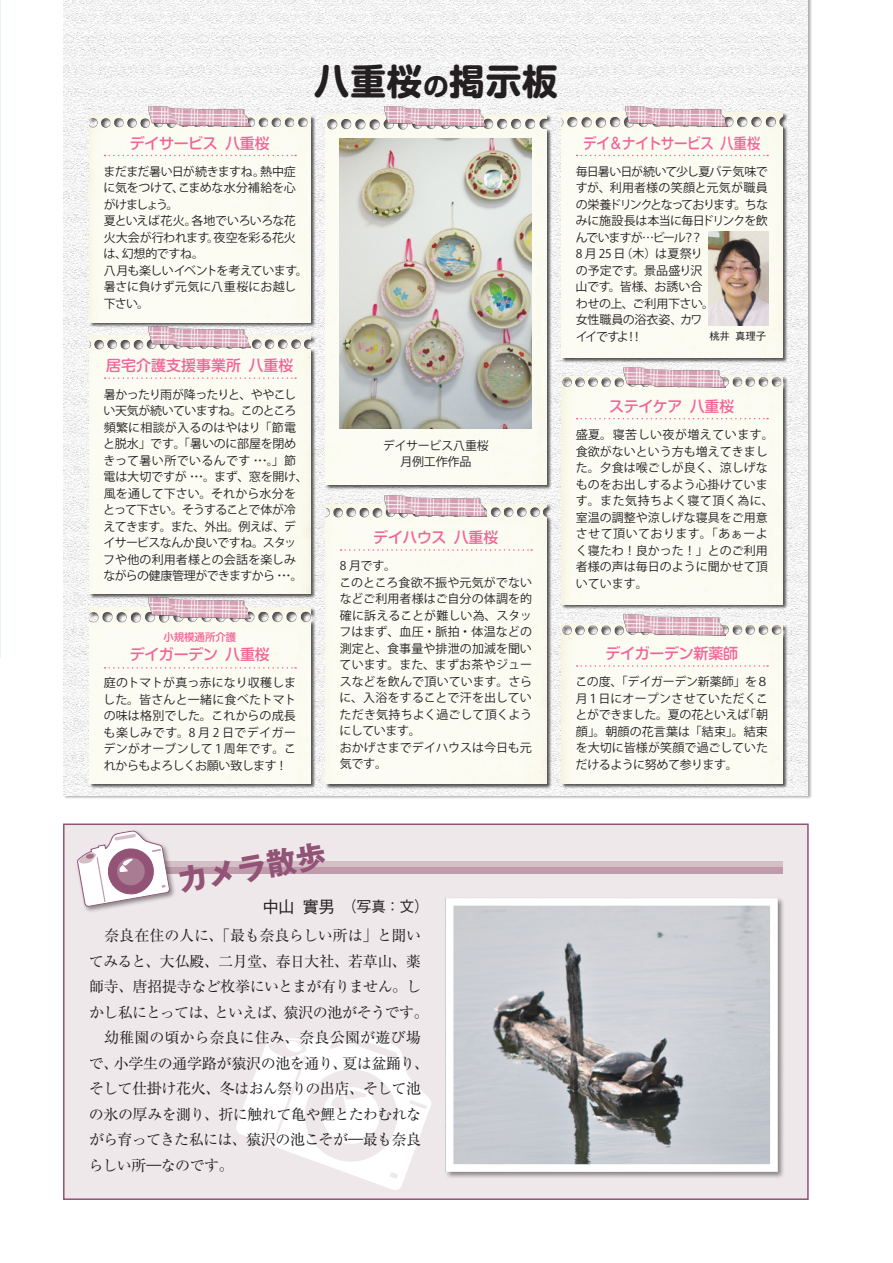
<style>
.page{position:relative;width:893px;height:1263px;background:#fff}
.page>*{position:absolute;margin:0;border:0;box-sizing:border-box;transform-origin:0 0}
.t1{font:700 35.7px "Shin M Go Pro";letter-spacing:.025em;color:#231f20}
.t2{font:700 30px "Gothic MB101 Pr 5";color:#925376}
.t3{font:500 16.5px "Gothic BBB Pr 5";color:#231f20}
.t4{font:15px/25.5px "Ryumin Pr 6";letter-spacing:-.03em;color:#231f20}
.t5{font:500 15px "Shin M Go Pro";letter-spacing:-.015em;color:#f16698}
.t6{font:15px "Ryumin Pr 6";letter-spacing:.01em;color:#231f20}
.t7{font:500 15px "Shin M Go Pro";letter-spacing:-.015em;color:#f16698;scale:.9 1}
.t8{font:500 15px "Gothic BBB Pr 5";color:#231f20}
.t9{font:15px "Ryumin Pr 6";letter-spacing:-.055em;color:#231f20}
.t10{font:12px/16.5px "Koz Go Pro";letter-spacing:-.005em;color:#231f20}
.t11{font:12px/16.5px "Koz Go Pro";letter-spacing:-.03em;color:#231f20}
.t12{font:12px/16.5px "Koz Go Pro";letter-spacing:-.025em;color:#231f20}
.t13{font:12px/16.5px "Koz Go Pro";letter-spacing:-.085em;color:#231f20}
.t14{font:12px "Koz Go Pro";letter-spacing:-.04em;color:#231f20}
.t15{font:500 10.5px "Shin M Go Pro";letter-spacing:-.01em;color:#f16698}
.t16{font:500 10.5px "Gothic BBB Pr 5";color:#231f20}
.s1{font-size:25.2px}
.s2{font-size:16.5px}
</style>
<div class="page">
<div style="left:64px;top:0;width:752px;height:804px;background:#231f20;opacity:.35"></div>
<img style="left:64px;top:0;width:744px;height:795px">
<div style="left:64px;top:824px;width:744px;height:375px;background:#efe8eb"></div>
<div style="left:63px;top:823px;width:746px;height:377px;border:2px solid #925376"></div>
<div style="left:89px;top:861px;width:693px;height:6px;background:#d5bfc7"></div>
<div style="left:89px;top:867px;width:693px;height:7px;background:#bf9cac"></div>
<svg style="left:236px;top:1034px;width:195px;height:156px"></svg>
<div style="left:325px;top:114px;width:231px;height:381px;background:#231f20;opacity:.75"></div>
<div style="left:325px;top:115px;width:221px;height:370px;background:#fbfbf2"></div>
<img style="left:385px;top:106px;width:102px;height:21px">
<div style="left:325px;top:504px;width:231px;height:289px;background:#231f20;opacity:.75"></div>
<div style="left:325px;top:504px;width:221px;height:280px;background:#fcfcf2"></div>
<svg style="left:341px;top:549px;width:191px;height:2px"></svg>
<img style="left:385px;top:496px;width:102px;height:20px">
<div style="left:561px;top:376px;width:231px;height:238px;background:#231f20;opacity:.75"></div>
<div style="left:561px;top:376px;width:221px;height:228px;background:#fcfcf2"></div>
<svg style="left:577px;top:418px;width:191px;height:1px"></svg>
<img style="left:624px;top:367px;width:102px;height:21px">
<div style="left:561px;top:624px;width:231px;height:169px;background:#231f20;opacity:.75"></div>
<div style="left:561px;top:624px;width:221px;height:160px;background:#fcfcf2"></div>
<svg style="left:577px;top:665px;width:191px;height:2px"></svg>
<img style="left:624px;top:615px;width:102px;height:20px">
<div style="left:89px;top:335px;width:231px;height:268px;background:#231f20;opacity:.75"></div>
<div style="left:89px;top:336px;width:221px;height:257px;background:#fcfcf2"></div>
<img style="left:149px;top:332px;width:102px;height:15px">
<svg style="left:105px;top:377px;width:191px;height:2px"></svg>
<div style="left:561px;top:112px;width:231px;height:255px;background:#231f20;opacity:.75"></div>
<div style="left:561px;top:113px;width:221px;height:245px;background:#fcfcf2"></div>
<img style="left:626px;top:106px;width:102px;height:21px">
<svg style="left:577px;top:155px;width:191px;height:1px"></svg>
<img style="left:340px;top:138px;width:192px;height:291px">
<div style="left:89px;top:116px;width:231px;height:216px;background:#231f20;opacity:.75"></div>
<div style="left:89px;top:116px;width:221px;height:206px;background:#fcfcf2"></div>
<svg style="left:105px;top:155px;width:191px;height:1px"></svg>
<img style="left:149px;top:106px;width:102px;height:21px">
<div style="left:89px;top:607px;width:231px;height:186px;background:#231f20;opacity:.75"></div>
<div style="left:89px;top:607px;width:221px;height:177px;background:#fcfcf2"></div>
<img style="left:149px;top:598px;width:102px;height:21px">
<svg style="left:105px;top:667px;width:191px;height:2px"></svg>
<div style="left:75px;top:828px;width:118px;height:105px;background:#231f20;opacity:.5"></div>
<svg style="left:75px;top:830px;width:95px;height:77px"></svg>
<div style="left:444px;top:896px;width:346px;height:288px;background:#231f20;opacity:.5"></div>
<img style="left:455px;top:907px;width:314px;height:256px">
<div style="left:446px;top:898px;width:332px;height:274px;border:8px solid #fff"></div>
<img style="left:709px;top:231px;width:59px;height:94px">
<p class="t5" style="left:130px;top:131px;width:90px">デイサービス</p>
<p class="t5" style="left:225px;top:131px;width:46px">八重桜</p>
<p class="t11" style="left:104px;top:164px;width:194px">まだまだ暑い日が続きますね。<br>に気をつけてこまめな水分補給を心</p>
<p class="t10" style="left:104px;top:180px;width:82px;text-indent:69px">、がけましょう。</p>
<p class="t14" style="left:191px;top:213px;width:106px">各地でいろいろな花</p>
<p class="t10" style="left:260px;top:164px;width:37px">熱中症</p>
<p class="t12" style="left:104px;top:213px;width:194px">夏といえば花火。<br>火大会が行われます夜空を彩る花火</p>
<p class="t10" style="left:207px;top:230px;width:13px">。</p>
<p class="t10" style="left:122px;top:246px;width:84px">幻想的ですね。</p>
<p class="t12" style="left:104px;top:246px;width:206px">は、<br>八月も楽しいイベントを考えています。暑さに負けず元気に八重桜にお越し下さい。</p>
<p class="t1" style="left:314px;top:52px;width:246px">八重桜<span class="s1">の</span>掲示板</p>
<p class="t5" style="left:106px;top:353px;width:136px">居宅介護支援事業所</p>
<p class="t11" style="left:103px;top:386px;width:206px">暑かったり雨が降ったりと、ややこしい天気が続いていますね。このところ頻繁に相談が入るのはやはり「節電と脱水」です。「暑いのに部屋を閉めきって暑い所でいるんです･･･。」節電は大切ですが･･･。まず、窓を開け、風を通して下さい。それから水分をとって下さい。そうすることで体が冷えてきます。また、外出。例えば、デイサービスなんか良いですね。スタッフや他の利用者様との会話を楽しみながらの健康管理ができますから 。・・・</p>
<p class="t5" style="left:249px;top:353px;width:46px">八重桜</p>
<p class="t15" style="left:163px;top:629px;width:74px">小規模通所介護</p>
<p class="t5" style="left:225px;top:642px;width:46px">八重桜</p>
<p class="t5" style="left:130px;top:642px;width:90px">デイガーデン</p>
<p class="t10" style="left:103px;top:675px;width:194px;text-align:justify">庭のトマトが真っ赤になり収穫しました。皆さんと一緒に食べたトマトの味は格別でした。これからの成長も楽しみです。8 月 2 日でデイガーデンがオーブンして１周年です。これからもよろしくお願い致します!</p>
<p class="t10" style="left:383px;top:437px;width:108px;text-align:center">デイサービス八重桜月例工作作品</p>
<p class="t5" style="left:373px;top:525px;width:75px">デイハウス</p>
<p class="t10" style="left:339px;top:558px;width:194px">8 月です。<br>このところ食欲不振や元気がでないなどご利用者様はご自分の体調を的確に訴えることが難しい為、スタッフはまず、血圧・脈拍・体温などの測定と、食事量や排泄の加減を聞いています。また、まずお茶やジュースなどを飲んで頂いています。さらに、入浴をすることで汗を出していただき気持ちよく過ごして頂くようにしています。<br>おかげさまでデイハウスは今日も元気です。</p>
<p class="t5" style="left:454px;top:525px;width:46px">八重桜</p>
<p class="t7" style="left:583px;top:131px;width:199px">デイ＆ナイトサービス八重桜</p>
<p class="t11" style="left:576px;top:164px;width:194px;text-align:right">毎日暑い日が続いて少し夏バテ気味ですが、利用者様の笑顔と元気が職員。ちな</p>
<p class="t13" style="left:576px;top:197px;width:194px">の栄養ドリンクとなっております<br>みに施設長は本当に毎日ドリンクを飲んでいますが…ビール ?</p>
<p class="t10" style="left:683px;top:230px;width:13px">?</p>
<p class="t10" style="left:576px;top:246px;width:129px">8 月 25 （日木）は夏祭り</p>
<p class="t10" style="left:633px;top:263px;width:71px">。景品盛り沢</p>
<p class="t10" style="left:609px;top:263px;width:95px;text-indent:-33px">の予定です<br>。皆様、お誘い合</p>
<p class="t10" style="left:576px;top:279px;width:37px">山です</p>
<p class="t11" style="left:576px;top:296px;width:140px">わせの上、ご利用下さい。</p>
<p class="t10" style="left:680px;top:312px;width:24px">カワ</p>
<p class="t10" style="left:625px;top:312px;width:59px;text-indent:-49px">女性職員の浴衣姿、!!</p>
<p class="t10" style="left:576px;top:329px;width:55px">イイですよ</p>
<p class="t16" style="left:709px;top:327px;width:22px">桃井</p>
<p class="t16" style="left:735px;top:327px;width:33px">真理子</p>
<p class="t5" style="left:690px;top:394px;width:46px">八重桜</p>
<p class="t5" style="left:609px;top:394px;width:75px">ステイケア</p>
<p class="t10" style="left:576px;top:427px;width:199px">盛夏。寝苦しい夜が増えています。食欲がないという方も増えてきました。夕食は喉ごしが良く、涼しげなものをお出しするよう心掛けています。また気持ちよく寝て頂く為に、室温の調整や涼しげな寝具をご用意させて頂いております。「あぁーよく寝たわ！良かった！」とのご利用者様の声は毎日のように聞かせて頂いています。</p>
<p class="t5" style="left:605px;top:641px;width:134px">デイガーデン新薬師</p>
<p class="t10" style="left:575px;top:674px;width:194px;text-align:right">この度、「デイガーデン新薬師」を８月１日にオープンさせていただくこ「朝</p>
<p class="t10" style="left:575px;top:707px;width:194px">とができました。夏の花といえば<br>顔」。朝顔の花言葉は「結束」。結束を大切に皆様が笑顔で過ごしていただけるように努めて参ります。</p>
<p class="t2" style="left:174px;top:856px;width:152px;rotate:-10deg">カメラ散歩</p>
<p class="t8" style="left:303px;top:894px;width:128px"><span class="s2">實男</span>　（写真：文(</p>
<p class="t3" style="left:263px;top:893px;width:34px">中山</p>
<p class="t4" style="left:104px;top:922px;width:318px">奈良在住の人に、「最も奈良らしい所は」と聞い</p>
<p class="t4" style="left:89px;top:947px;width:334px">てみると、大仏殿、二月堂、春日大社、若草山、薬</p>
<p class="t4" style="left:89px;top:973px;width:334px">師寺、唐招提寺など枚挙にいとまが有りません。し</p>
<p class="t4" style="left:283px;top:998px;width:147px">猿沢の池がそうです。</p>
<p class="t4" style="left:214px;top:998px;width:74px">といえば、</p>
<p class="t9" style="left:89px;top:1000px;width:130px">かし私にとっては、</p>
<p class="t6" style="left:104px;top:1026px;width:318px">幼稚園の頃から奈良に住み、奈良公園が遊び場</p>
<p class="t4" style="left:342px;top:1049px;width:88px">夏は盆踊り、</p>
<p class="t4" style="left:114px;top:1049px;width:235px">小学生の通学路が猿沢の池を通り、</p>
<p class="t4" style="left:89px;top:1049px;width:334px">で、<br>そして仕掛け花火、冬はおん祭りの出店、そして池の氷の厚みを測り、折に触れて亀や鯉とたわむれながら育ってきた私には、猿沢の池こそが―最も奈良らしい所―なのです。</p>
</div>
